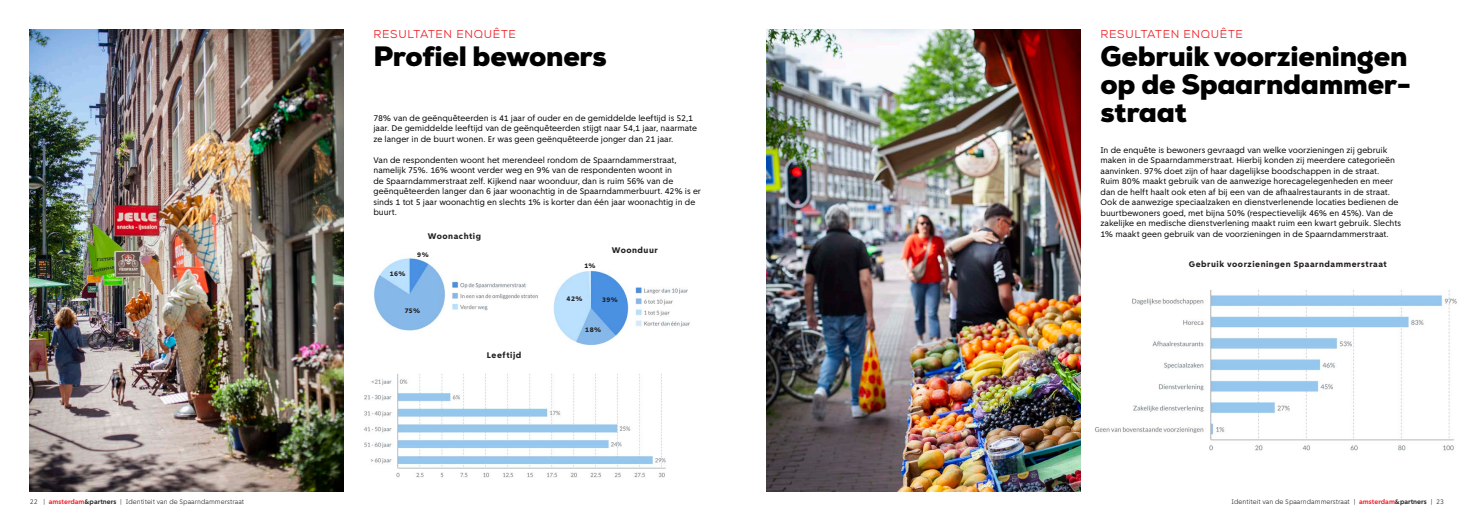
<style>
.page{position:relative;width:1474px;height:521px;background:#fff}
.page>*{position:absolute;margin:0;border:0;box-sizing:border-box;transform-origin:0 0}
.HEADER2{font:900 28px/28px "Nexa";letter-spacing:-.01em;color:#000}
.SUB2{font:11.38px "Nexa";letter-spacing:.055em;color:#ee1d23}
.HEADER2-2{font:11.38px "Nexa";letter-spacing:.055em;color:#ee1d23}
.BODY{font:8.75px/10.5px "Amsterdam Sans";letter-spacing:-.005em;color:#000}
.SUB2-2{font:800 8.75px "Amsterdam Sans";letter-spacing:.06em;color:#231f20}
.t1{font:300 7px "Amsterdam Sans";color:#231f20}
.SUB2-3{font:800 7px "Amsterdam Sans";letter-spacing:.055em;color:#231f20}
.s1{font-weight:700;color:#ee1d23}
.s2{font-weight:700}
.s3{font-size:6.91px}
</style>
<div class="page">
<img style="left:373px;top:258px;width:73px;height:73px">
<img style="left:452px;top:280px;width:102px;height:33px">
<img style="left:554px;top:270px;width:74px;height:76px">
<img style="left:635px;top:287px;width:55px;height:40px">
<img style="left:365px;top:373px;width:301px;height:105px">
<img style="left:1094px;top:290px;width:363px;height:161px">
<img style="left:30px;top:30px;width:314px;height:461px">
<div style="left:527px;top:281px;width:14px;height:9px;background:#fff"></div>
<div style="left:488px;top:303px;width:15px;height:9px;background:#fff"></div>
<div style="left:538px;top:291px;width:14px;height:9px;background:#fff"></div>
<div style="left:688px;top:286px;width:14px;height:9px;background:#fff"></div>
<div style="left:674px;top:297px;width:24px;height:9px;background:#fff"></div>
<div style="left:670px;top:307px;width:31px;height:9px;background:#fff"></div>
<img style="left:766px;top:30px;width:314px;height:461px">
<p class="SUB2" style="left:373px;top:27px;width:144px">RESULTATEN ENQUÊTE</p>
<p class="HEADER2" style="left:373px;top:43px;width:235px">Profiel bewoners</p>
<p class="HEADER2-2" style="left:1100px;top:27px;width:144px">RESULTATEN ENQUÊTE</p>
<p class="HEADER2" style="left:1100px;top:43px;width:312px">Gebruik voorzieningen op de Spaarndammer&shy;straat</p>
<p class="BODY" style="left:373px;top:112px;width:325px">78% van de geënquêteerden is 41 jaar of ouder en de gemiddelde leeftijd is 52,1 jaar. De gemiddelde leeftijd van de geënquêteerden stijgt naar 54,1 jaar, naarmate ze langer in de buurt wonen. Er was geen geënquêteerde jonger dan 21 jaar.</p>
<p class="BODY" style="left:373px;top:154px;width:329px">Van de respondenten woont het merendeel rondom de Spaarndammerstraat, namelijk 75%. 16% woont verder weg en 9% van de respondenten woont in<br>de Spaarndammerstraat zelf. Kijkend naar woonduur, dan is ruim 56% van de geënquêteerden langer dan 6 jaar woonachtig in de Spaarndammerbuurt. 42% is er sinds 1 tot 5 jaar woonachtig en slechts 1% is korter dan één jaar woonachtig in de buurt.</p>
<p class="BODY" style="left:1100px;top:145px;width:302px">In de enquête is bewoners gevraagd van welke voorzieningen zij gebruik maken in de Spaarndammerstraat. Hierbij konden zij meerdere categorieën aanvinken. 97% doet zijn of haar dagelijkse boodschappen in de straat.<br>Ruim 80% maakt gebruik van de aanwezige horecagelegenheden en meer dan de helft haalt ook eten af bij een van de afhaalrestaurants in de straat.<br>Ook de aanwezige speciaalzaken en dienstverlenende locaties bedienen de buurtbewoners goed, met bijna 50% (respectievelijk 46% en 45%). Van de zakelijke en medische dienstverlening maakt ruim een kwart gebruik. Slechts 1% maakt geen gebruik van de voorzieningen in de Spaarndammerstraat.</p>
<p class="SUB2-2" style="left:428px;top:231px;width:55px">Woonachtig</p>
<p class="SUB2-3" style="left:417px;top:250px;width:13px">9%</p>
<p class="SUB2-2" style="left:611px;top:244px;width:48px">Woonduur</p>
<p class="SUB2-3" style="left:390px;top:270px;width:17px">16%</p>
<p class="SUB2-3" style="left:405px;top:306px;width:17px">75%</p>
<p class="SUB2-2" style="left:487px;top:350px;width:36px">Leeftijd</p>
<p class="SUB2-3" style="left:584px;top:262px;width:13px">1%</p>
<p class="SUB2-3" style="left:566px;top:294px;width:17px">42%</p>
<p class="SUB2-3" style="left:602px;top:295px;width:17px">39%</p>
<p class="SUB2-3" style="left:585px;top:325px;width:17px">18%</p>
<p class="SUB2-2" style="left:1188px;top:259px;width:199px">Gebruik voorzieningen Spaarndammerstraat</p>
<p class="t1" style="left:30px;top:497px;width:216px">22 | <span class="s1">amsterdam</span><span class="s2">&amp;partners</span> <span class="s3">|</span> Identiteit van de Spaarndammerstraat</p>
<p class="t1" style="left:1231px;top:497px;width:214px">Identiteit van de Spaarndammerstraat | <span class="s1">amsterdam</span><span class="s2">&amp;partners</span> | 23</p>
</div>
